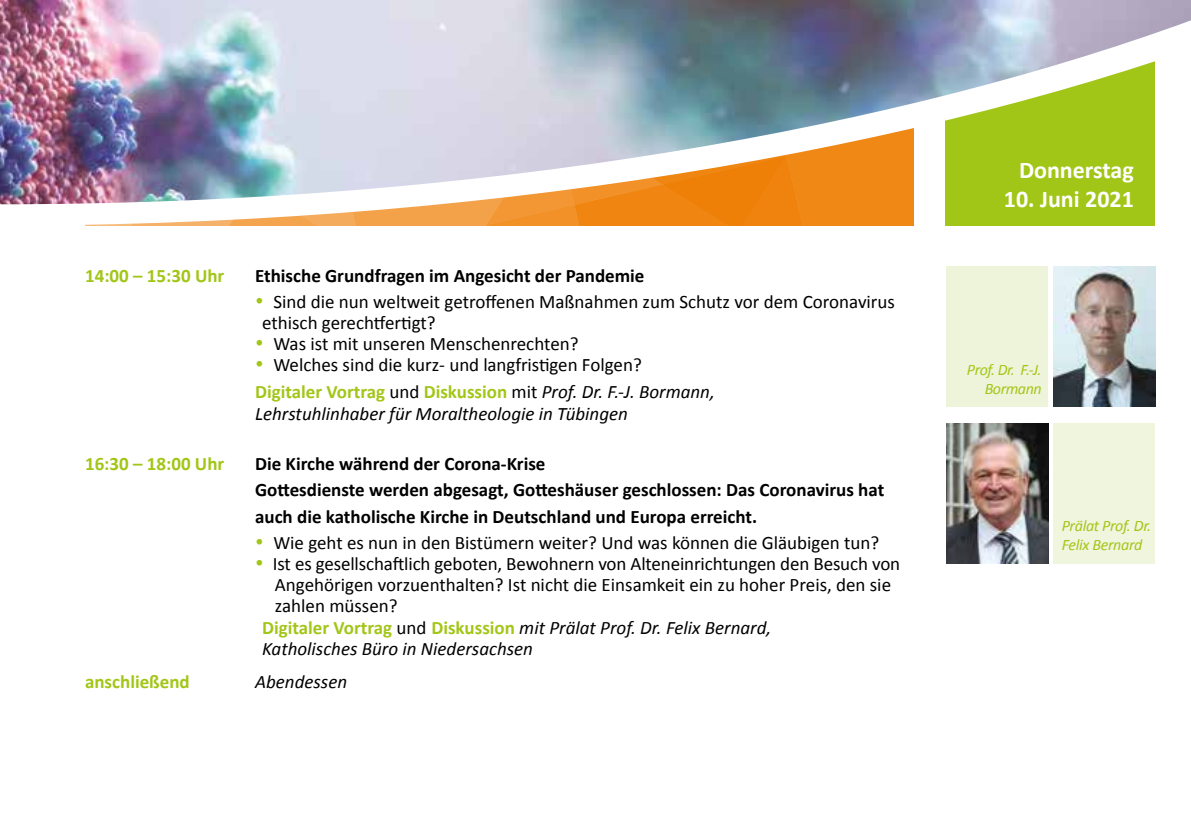
<style>
.page{position:relative;width:1191px;height:840px;background:#fff}
.page>*{position:absolute;margin:0;border:0;box-sizing:border-box;transform-origin:0 0}
.t1{font:700 24px "Calibri";color:#fff}
.t2{font:19px/21px "Calibri";color:#000}
.t3{font:700 19px/26.6px "Calibri";color:#000}
.t4{font:italic 19px "Calibri";color:#000}
.t5{font:700 19px "Calibri";color:#a2c617}
.t6{font:italic 16px/19.2px "Calibri";letter-spacing:-.02em;color:#a2c617;text-align:right}
.s1{color:#a2c617}
.s2{font-weight:700;color:#a2c617}
.s3{font-style:italic}
.s4{font-weight:700;font-style:normal;color:#a2c617}
.s5{font-style:normal}
</style>
<div class="page">
<img style="left:946px;top:423px;width:102px;height:140px">
<svg style="left:0;top:204px;width:1155px;height:21px"></svg>
<img style="left:0;top:0;width:1191px;height:204px">
<div style="left:1053px;top:423px;width:102px;height:140px;background:#f0f5de"></div>
<div style="left:946px;top:266px;width:102px;height:140px;background:#eef4da"></div>
<img style="left:1053px;top:266px;width:102px;height:140px">
<p class="t5" style="left:85px;top:263px;width:141px">14:00 – 15:30 Uhr</p>
<p class="t3" style="left:255px;top:262px;width:391px">Ethische Grundfragen im Angesicht der Pandemie</p>
<p class="t2" style="left:262px;top:291px;width:634px;text-indent:-7px"><span class="s1">•</span> Sind die nun weltweit getroffenen Maßnahmen zum Schutz vor dem Coronavirus ethisch gerechtfertigt?</p>
<p class="t2" style="left:255px;top:333px;width:325px"><span class="s1">•</span> Was ist mit unseren Menschenrechten?</p>
<p class="t2" style="left:255px;top:351px;width:461px;line-height:27px"><span class="s1">•</span> Welches sind die kurz- und langfristigen Folgen?<br><span class="s2">Digitaler Vortrag</span> und <span class="s2">Diskussion</span> mit <span class="s3">Prof. Dr. F.-J. Bormann,</span></p>
<p class="t4" style="left:255px;top:400px;width:374px">Lehrstuhlinhaber für Moraltheologie in Tübingen</p>
<p class="t5" style="left:85px;top:451px;width:141px">16:30 – 18:00 Uhr</p>
<p class="t3" style="left:255px;top:449px;width:630px">Die Kirche während der Corona-Krise<br>Gottesdienste werden abgesagt, Gotteshäuser geschlossen: Das Coronavirus hat auch die katholische Kirche in Deutschland und Europa erreicht.</p>
<p class="t2" style="left:255px;top:532px;width:625px"><span class="s1">•</span> Wie geht es nun in den Bistümern weiter? Und was können die Gläubigen tun?</p>
<p class="t2" style="left:255px;top:553px;width:646px"><span class="s1">•</span> Ist es gesellschaftlich geboten, Bewohnern von Alteneinrichtungen den Besuch von</p>
<p class="t2" style="left:275px;top:574px;width:617px">Angehörigen vorzuenthalten? Ist nicht die Einsamkeit ein zu hoher Preis, den sie</p>
<p class="t2" style="left:275px;top:595px;width:124px">zahlen müssen?</p>
<p class="t4" style="left:262px;top:614px;width:510px"><span class="s4">Digitaler Vortrag</span> <span class="s5">und</span> <span class="s4">Diskussion</span> mit Prälat Prof. Dr. Felix Bernard,</p>
<p class="t4" style="left:262px;top:635px;width:272px">Katholisches Büro in Niedersachsen</p>
<p class="t5" style="left:85px;top:669px;width:106px">anschließend</p>
<p class="t4" style="left:255px;top:668px;width:94px">Abendessen</p>
<p class="t1" style="left:1019px;top:155px;width:116px">Donnerstag</p>
<p class="t1" style="left:1004px;top:184px;width:131px">10. Juni 2021</p>
<p class="t6" style="left:967px;top:359px;width:76px">Prof. Dr. F.-J.<br>Bormann</p>
<p class="t6" style="left:1061px;top:515px;width:91px;text-align:left">Prälat Prof. Dr.<br>Felix Bernard</p>
</div>
